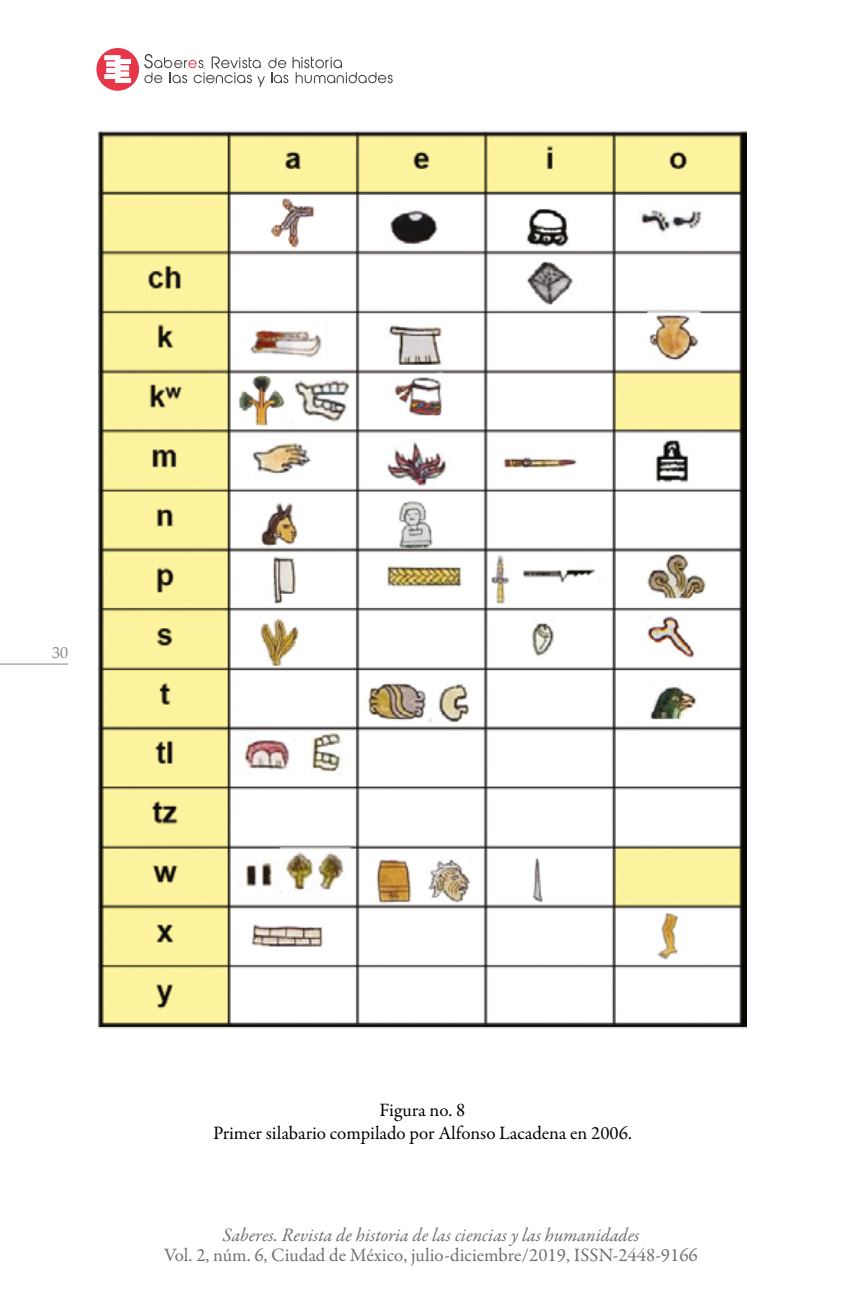
<style>
.page{position:relative;width:862px;height:1293px;background:#fff}
.page>*{position:absolute;margin:0;border:0;box-sizing:border-box;transform-origin:0 0}
.t1{font:19px "Garamond Premr Pro";color:#706f6f}
.t2{font:19px/22.8px "Garamond Premr Pro";color:#000;text-align:center}
.t3{font:italic 19px "Garamond Premr Pro";color:#706f6f}
.t4{font:16px "Palatino Linotype";color:#878787}
.t5{font:6.6px "Myriad Pro";color:#000}
</style>
<div class="page">
<hr style="left:0;top:663px;width:68px;height:1px;background:#878787">
<div style="left:96px;top:48px;width:43px;height:43px;background:#e73649;border-radius:50%"></div>
<svg style="left:104px;top:55px;width:27px;height:28px"></svg>
<svg style="left:144px;top:54px;width:249px;height:33px"></svg>
<img style="left:99px;top:130px;width:647px;height:899px">
<p class="t5" style="left:204px;top:62px;width:3px">.</p>
<p class="t4" style="left:52px;top:641px;width:17px">30</p>
<p class="t2" style="left:213px;top:1099px;width:420px">Figura no. 8<br>Primer silabario compilado por Alfonso Lacadena en 2006.</p>
<p class="t3" style="left:222px;top:1223px;width:419px">Saberes. Revista de historia de las ciencias y las humanidades</p>
<p class="t1" style="left:164px;top:1243px;width:535px">Vol. 2, núm. 6, Ciudad de México, julio-diciembre/2019, ISSN-2448-9166</p>
</div>
